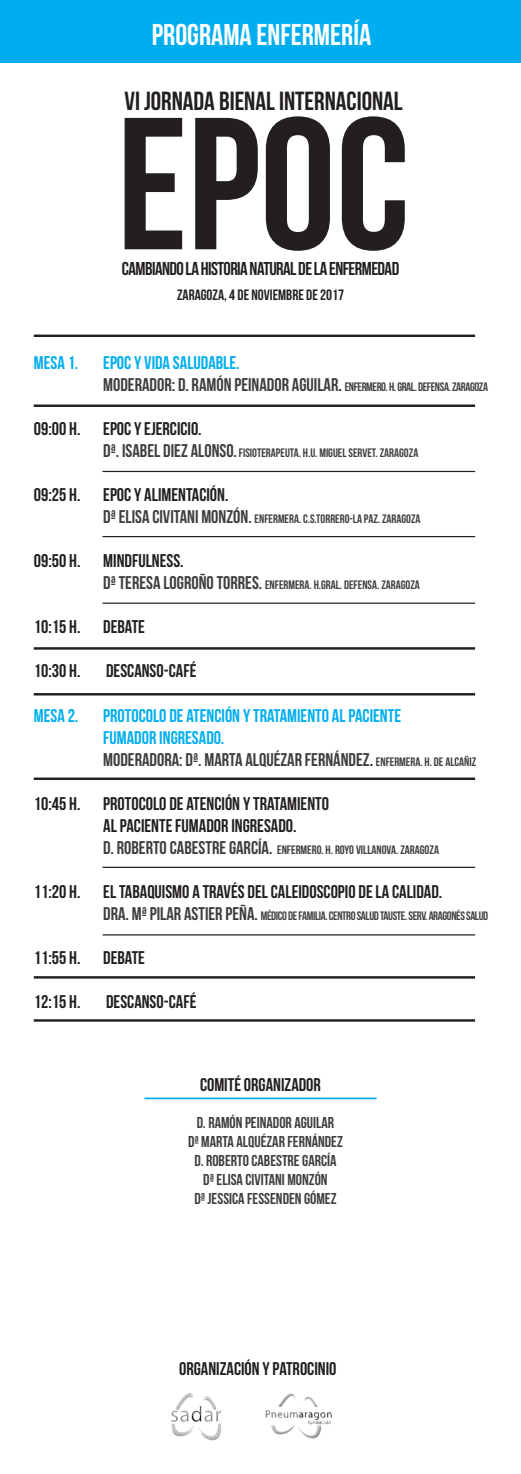
<style>
.page{position:relative;width:521px;height:1474px;background:#fff}
.page>*{position:absolute;margin:0;border:0;box-sizing:border-box;transform-origin:0 0}
.t1{font:30.1px "Bebas Neue";color:#fff}
.t2{font:26.25px "Bebas Neue";color:#231f20}
.t3{font:18.55px "Bebas Neue";letter-spacing:-.03em;color:#231f20}
.t4{font:18.38px/22.1px "Bebas Neue";color:#231f20}
.t5{font:18.38px/22.1px "Bebas Neue";color:#00aeef}
.t6{font:15.75px/18.9px "Bebas Neue";color:#3e3e3f;text-align:center}
.t7{font:15.05px "Bebas Neue";color:#231f20}
.t8{font:12.25px "Bebas Neue";color:#3e3e3f}
.t9{font:12.25px "Bebas Neue";letter-spacing:-.03em;color:#3e3e3f}
.s1{font-size:18.38px}
.s2{font-size:18.38px;color:#231f20}
.s3{color:#3e3e3f}
.s4{color:#231f20}
.s5{font-size:12.25px;color:#3e3e3f}
</style>
<div class="page">
<hr style="left:144px;top:1097px;width:233px;height:2px;background:#00aeef">
<div style="left:0;top:0;width:521px;height:62px;background:#00aeef"></div>
<svg style="left:125px;top:116px;width:280px;height:135px;fill:#231f20"></svg>
<hr style="left:34px;top:647px;width:441px;height:2px;background:#231f20">
<hr style="left:34px;top:1019px;width:441px;height:2px;background:#231f20">
<hr style="left:34px;top:976px;width:441px;height:2px;background:#231f20">
<hr style="left:34px;top:404px;width:441px;height:3px;background:#231f20">
<hr style="left:34px;top:777px;width:441px;height:3px;background:#231f20">
<hr style="left:34px;top:693px;width:441px;height:2px;background:#231f20">
<hr style="left:34px;top:334px;width:441px;height:3px;background:#231f20">
<hr style="left:103px;top:471px;width:372px;height:1px;background:#231f20">
<hr style="left:103px;top:536px;width:372px;height:1px;background:#231f20">
<hr style="left:103px;top:602px;width:372px;height:2px;background:#231f20">
<hr style="left:103px;top:866px;width:372px;height:2px;background:#231f20">
<hr style="left:103px;top:934px;width:372px;height:1px;background:#231f20">
<img style="left:265px;top:1393px;width:67px;height:46px">
<img style="left:171px;top:1393px;width:51px;height:48px">
<h1 class="t1" style="left:152px;top:18px;width:221px">PROGRAMA ENFERMERÍA</h1>
<h2 class="t2" style="left:125px;top:86px;width:280px">VI JORNADA BIENAL INTERNACIONAL</h2>
<p class="t3" style="left:122px;top:259px;width:279px">CAMBIANDO LA HISTORIA NATURAL DE LA ENFERMEDAD</p>
<p class="t7" style="left:177px;top:286px;width:168px">ZARAGOZA, 4 DE NOVIEMBRE DE 2017</p>
<p class="t5" style="left:34px;top:351px;width:46px">MESA 1.</p>
<p class="t5" style="left:103px;top:351px;width:138px">EPOC Y VIDA SALUDABLE.</p>
<p class="t9" style="left:103px;top:380px;width:386px"><span class="s1">MODERADOR: D. RAMÓN PEINADOR AGUILAR</span><span class="s2">.</span> ENFERMERO. H. GRAL. DEFENSA. ZARAGOZA</p>
<p class="t4" style="left:34px;top:417px;width:169px">09:00 H. EPOC Y EJERCICIO.</p>
<p class="t8" style="left:103px;top:446px;width:317px"><span class="s1">Dª. ISABEL DIEZ ALONSO.</span> FISIOTERAPEUTA. H.U. MIGUEL SERVET. ZARAGOZA</p>
<p class="t4" style="left:34px;top:483px;width:196px">09:25 H. EPOC Y ALIMENTACIÓN.</p>
<p class="t8" style="left:103px;top:512px;width:319px"><span class="s1">Dª ELISA CIVITANI MONZÓN.</span> ENFERMERA. C.S.TORRERO-LA PAZ. ZARAGOZA</p>
<p class="t4" style="left:34px;top:549px;width:151px">09:50 H. MINDFULNESS.</p>
<p class="t8" style="left:103px;top:578px;width:318px"><span class="s1">Dª TERESA LOGROÑO TORRES.</span> ENFERMERA. H.GRAL. DEFENSA. ZARAGOZA</p>
<p class="t4" style="left:34px;top:615px;width:113px">10:15 H. DEBATE</p>
<p class="t4" style="left:34px;top:660px;width:48px">10:30 H.</p>
<p class="t4" style="left:106px;top:660px;width:92px">DESCANSO-CAFÉ</p>
<p class="t5" style="left:34px;top:704px;width:46px">MESA 2.</p>
<p class="t5" style="left:103px;top:704px;width:374px">PROTOCOLO DE ATENCIÓN Y TRATAMIENTO AL PACIENTE<br>FUMADOR INGRESADO.<br><span class="s3">MODERADORA: Dª. MARTA ALQUÉZAR FERNÁNDEZ</span><span class="s4">.</span> <span class="s5">ENFERMERA. H. DE ALCAÑIZ</span></p>
<p class="t4" style="left:103px;top:792px;width:227px;text-indent:-69px">10:45 H. PROTOCOLO DE ATENCIÓN Y TRATAMIENTO<br>AL PACIENTE FUMADOR INGRESADO.</p>
<p class="t8" style="left:103px;top:843px;width:337px"><span class="s1">D. ROBERTO CABESTRE GARCÍA.</span> ENFERMERO. H. ROYO VILLANOVA. ZARAGOZA</p>
<p class="t4" style="left:34px;top:880px;width:410px">11:20 H. EL TABAQUISMO A TRAVÉS DEL CALEIDOSCOPIO DE LA CALIDAD.</p>
<p class="t9" style="left:103px;top:909px;width:386px"><span class="s1">DRA. Mª PILAR ASTIER PEÑA.</span> MÉDICO DE FAMILIA. CENTRO SALUD TAUSTE. SERV. ARAGONÉS SALUD</p>
<p class="t4" style="left:34px;top:946px;width:113px">11:55 H. DEBATE</p>
<p class="t4" style="left:34px;top:990px;width:48px">12:15 H.</p>
<p class="t4" style="left:106px;top:990px;width:92px">DESCANSO-CAFÉ</p>
<p class="t4" style="left:200px;top:1073px;width:122px">COMITÉ ORGANIZADOR</p>
<p class="t6" style="left:188px;top:1113px;width:156px">D. RAMÓN PEINADOR AGUILAR<br>Dª MARTA ALQUÉZAR FERNÁNDEZ<br>D. ROBERTO CABESTRE GARCÍA<br>Dª ELISA CIVITANI MONZÓN<br>Dª JESSICA FESSENDEN GÓMEZ</p>
<p class="t4" style="left:179px;top:1357px;width:159px">ORGANIZACIÓN Y PATROCINIO</p>
</div>
